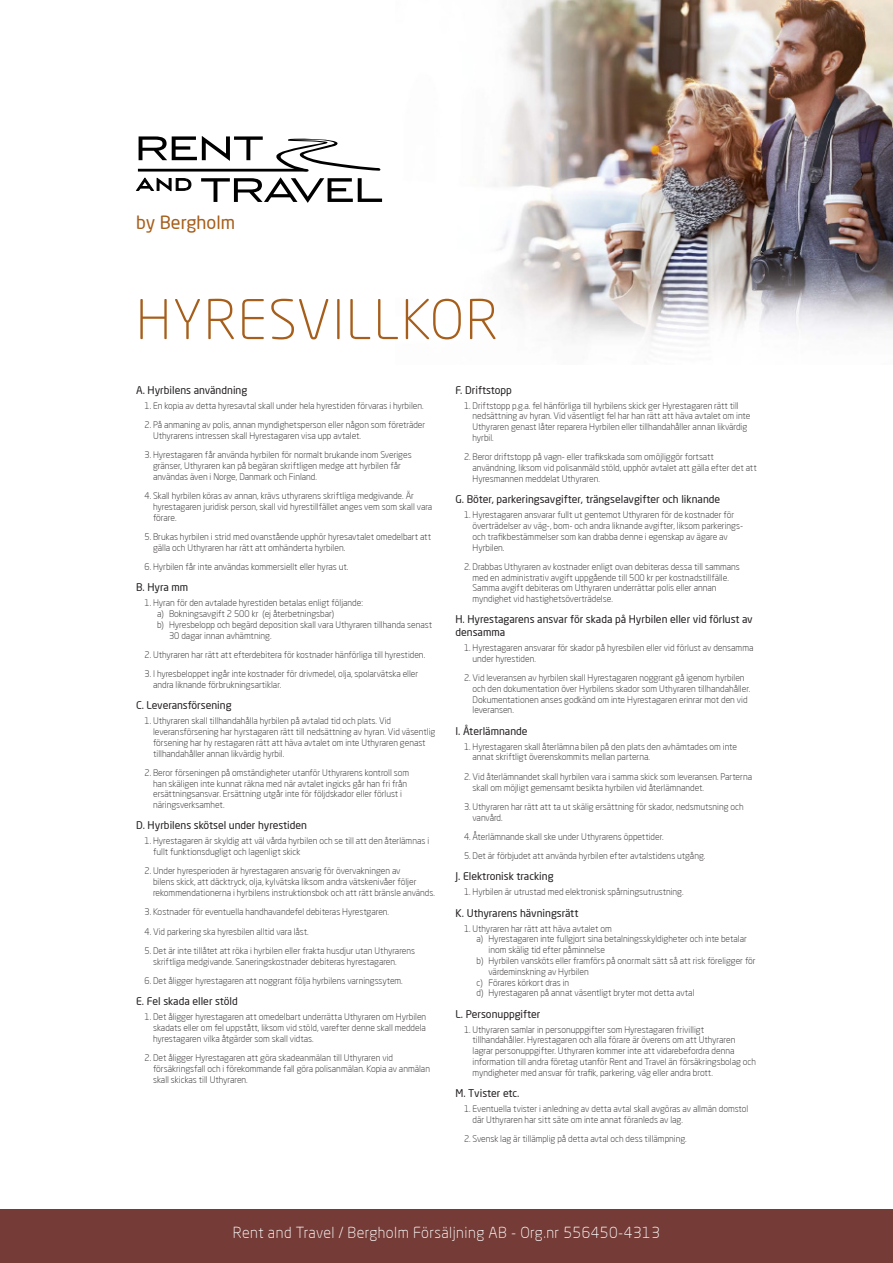
<style>
.page{position:relative;width:893px;height:1263px;background:#fff}
.page>*{position:absolute;margin:0;border:0;box-sizing:border-box;transform-origin:0 0}
.t1{font:300 54px "Neo Sans Pro";letter-spacing:.03em;color:#a65e1a}
.t2{font:18px "Neo Sans Pro";color:#a65e1a}
.t3{font:300 15px "Neo Sans Pro";letter-spacing:.03em;color:#fff}
.t4{font:10.5px/12.6px "Neo Sans Pro";color:#231f20}
.t5{font:300 9px/10.8px "Neo Sans Pro";color:#231f20}
</style>
<div class="page">
<img style="left:493px;top:0;width:400px;height:342px">
<svg style="left:135px;top:136px;width:247px;height:67px"></svg>
<div style="left:0;top:1210px;width:893px;height:53px;background:#753b36"></div>
<p class="t2" style="left:136px;top:211px;width:101px">by Bergholm</p>
<p class="t1" style="left:136px;top:286px;width:363px">HYRESVILLKOR</p>
<p class="t4" style="left:136px;top:383px;width:113px">A. Hyrbilens användning</p>
<p class="t5" style="left:145px;top:400px;width:281px">1. En kopia av detta hyresavtal skall under hela hyrestiden förvaras i hyrbilen.</p>
<p class="t5" style="left:153px;top:419px;width:274px;text-indent:-9px">2. På anmaning av polis, annan myndighetsperson eller någon som företräder<br>Uthyrarens intressen skall Hyrestagaren visa upp avtalet.</p>
<p class="t5" style="left:153px;top:449px;width:260px;text-indent:-9px">3. Hyrestagaren får använda hyrbilen för normalt brukande inom Sveriges gränser, Uthyraren kan på begäran skriftligen medge att hyrbilen får användas även i Norge, Danmark och Finland.</p>
<p class="t5" style="left:153px;top:490px;width:281px;text-indent:-9px">4. Skall hyrbilen köras av annan, krävs uthyrarens skriftliga medgivande. Är hyrestagaren juridisk person, skall vid hyrestillfället anges vem som skall vara förare.</p>
<p class="t5" style="left:153px;top:531px;width:280px;text-indent:-9px">5. Brukas hyrbilen i strid med ovanstående upphör hyresavtalet omedelbart att gälla och Uthyraren har rätt att omhänderta hyrbilen.</p>
<p class="t5" style="left:145px;top:561px;width:205px">6. Hyrbilen får inte användas kommersiellt eller hyras ut.</p>
<p class="t4" style="left:136px;top:581px;width:54px">B. Hyra mm</p>
<p class="t5" style="left:145px;top:597px;width:220px">1. Hyran för den avtalade hyrestiden betalas enligt följande:</p>
<p class="t5" style="left:157px;top:608px;width:179px">a) Bokningsavgift 2 500 kr (ej återbetningsbar)</p>
<p class="t5" style="left:157px;top:619px;width:277px">b) Hyresbelopp och begärd deposition skall vara Uthyraren tillhanda senast</p>
<p class="t5" style="left:169px;top:630px;width:104px">30 dagar innan avhämtning.</p>
<p class="t5" style="left:145px;top:649px;width:282px">2. Uthyraren har rätt att efterdebitera för kostnader hänförliga till hyrestiden.</p>
<p class="t5" style="left:153px;top:668px;width:267px;text-indent:-9px">3. I hyresbeloppet ingår inte kostnader för drivmedel, olja, spolarvätska eller andra liknande förbrukningsartiklar.</p>
<p class="t4" style="left:136px;top:699px;width:97px">C. Leveransförsening</p>
<p class="t5" style="left:153px;top:715px;width:284px;text-indent:-9px">1. Uthyraren skall tillhandahålla hyrbilen på avtalad tid och plats. Vid leveransförsening har hyrstagaren rätt till nedsättning av hyran. Vid väsentlig försening har hy restagaren rätt att häva avtalet om inte Uthyraren genast tillhandahåller annan likvärdig hyrbil.</p>
<p class="t5" style="left:153px;top:767px;width:258px;text-indent:-9px">2. Beror förseningen på omständigheter utanför Uthyrarens kontroll som han skäligen inte kunnat räkna med när avtalet ingicks går han fri från ersättningsansvar. Ersättning utgår inte för följdskador eller förlust i näringsverksamhet.</p>
<p class="t4" style="left:136px;top:819px;width:173px">D. Hyrbilens skötsel under hyrestiden</p>
<p class="t5" style="left:153px;top:835px;width:278px;text-indent:-9px">1. Hyrestagaren är skyldig att väl vårda hyrbilen och se till att den återlämnas i fullt funktionsdugligt och lagenligt skick</p>
<p class="t5" style="left:153px;top:866px;width:283px;text-indent:-9px">2. Under hyresperioden är hyrestagaren ansvarig för övervakningen av<br>bilens skick, att däcktryck, olja, kylvätska liksom andra vätskenivåer följer rekommendationerna i hyrbilens instruktionsbok och att rätt bränsle används.</p>
<p class="t5" style="left:145px;top:906px;width:246px">3. Kostnader för eventuella handhavandefel debiteras Hyrestgaren.</p>
<p class="t5" style="left:145px;top:926px;width:166px">4. Vid parkering ska hyresbilen alltid vara låst.</p>
<p class="t5" style="left:153px;top:945px;width:264px;text-indent:-9px">5. Det är inte tillåtet att röka i hyrbilen eller frakta husdjur utan Uthyrarens skriftliga medgivande. Saneringskostnader debiteras hyrestagaren.</p>
<p class="t5" style="left:145px;top:975px;width:260px">6. Det åligger hyrestagaren att noggrant följa hyrbilens varningssytem.</p>
<p class="t4" style="left:136px;top:995px;width:103px">E. Fel skada eller stöld</p>
<p class="t5" style="left:153px;top:1011px;width:275px;text-align:justify;text-indent:-9px">1. Det åligger hyrestagaren att omedelbart underrätta Uthyraren om Hyrbilen skadats eller om fel uppstått, liksom vid stöld, varefter denne skall meddela hyrestagaren vilka åtgärder som skall vidtas.</p>
<p class="t5" style="left:153px;top:1052px;width:278px;text-indent:-9px">2. Det åligger Hyrestagaren att göra skadeanmälan till Uthyraren vid försäkringsfall och i förekommande fall göra polisanmälan. Kopia av anmälan skall skickas till Uthyraren.</p>
<p class="t4" style="left:455px;top:383px;width:58px">F. Driftstopp</p>
<p class="t5" style="left:472px;top:400px;width:279px;text-indent:-9px">1. Driftstopp p.g.a. fel hänförliga till hyrbilens skick ger Hyrestagaren rätt till nedsättning av hyran. Vid väsentligt fel har han rätt att häva avtalet om inte Uthyraren genast låter reparera Hyrbilen eller tillhandahåller annan likvärdig hyrbil.</p>
<p class="t5" style="left:472px;top:451px;width:286px;text-indent:-9px">2. Beror driftstopp på vagn- eller trafikskada som omöjliggör fortsatt användning, liksom vid polisanmäld stöld, upphör avtalet att gälla efter det att<br>Hyresmannen meddelat Uthyraren.</p>
<p class="t4" style="left:455px;top:493px;width:266px">G. Böter, parkeringsavgifter, trängselavgifter och liknande</p>
<p class="t5" style="left:472px;top:509px;width:272px;text-indent:-9px">1. Hyrestagaren ansvarar fullt ut gentemot Uthyraren för de kostnader för överträdelser av väg-, bom- och andra liknande avgifter, liksom parkerings&shy;och trafikbestämmelser som kan drabba denne i egenskap av ägare av Hyrbilen.</p>
<p class="t5" style="left:472px;top:561px;width:269px;text-indent:-9px">2. Drabbas Uthyraren av kostnader enligt ovan debiteras dessa till sammans med en administrativ avgift uppgående till 500 kr per kostnadstillfälle.<br>Samma avgift debiteras om Uthyraren underrättar polis eller annan myndighet vid hastighetsöverträdelse.</p>
<p class="t4" style="left:455px;top:613px;width:299px">H. Hyrestagarens ansvar för skada på Hyrbilen eller vid förlust av densamma</p>
<p class="t5" style="left:472px;top:642px;width:282px;text-indent:-9px">1. Hyrestagaren ansvarar för skador på hyresbilen eller vid förlust av densamma under hyrestiden.</p>
<p class="t5" style="left:472px;top:672px;width:279px;text-indent:-9px">2. Vid leveransen av hyrbilen skall Hyrestagaren noggrant gå igenom hyrbilen och den dokumentation över Hyrbilens skador som Uthyraren tillhandahåller.<br>Dokumentationen anses godkänd om inte Hyrestagaren erinrar mot den vid leveransen.</p>
<p class="t4" style="left:455px;top:724px;width:74px">I. Återlämnande</p>
<p class="t5" style="left:472px;top:741px;width:266px;text-indent:-9px">1. Hyrestagaren skall återlämna bilen på den plats den avhämtades om inte annat skriftligt överenskommits mellan parterna.</p>
<p class="t5" style="left:472px;top:771px;width:281px;text-indent:-9px">2. Vid återlämnandet skall hyrbilen vara i samma skick som leveransen. Parterna skall om möjligt gemensamt besikta hyrbilen vid återlämnandet.</p>
<p class="t5" style="left:472px;top:801px;width:273px;text-indent:-9px">3. Uthyraren har rätt att ta ut skälig ersättning för skador, nedsmutsning och vanvård.</p>
<p class="t5" style="left:464px;top:831px;width:201px">4. Återlämnande skall ske under Uthyrarens öppettider.</p>
<p class="t5" style="left:464px;top:850px;width:243px">5. Det är förbjudet att använda hyrbilen efter avtalstidens utgång.</p>
<p class="t4" style="left:455px;top:870px;width:100px">J. Elektronisk tracking</p>
<p class="t5" style="left:464px;top:886px;width:221px">1. Hyrbilen är utrustad med elektronisk spårningsutrustning.</p>
<p class="t4" style="left:455px;top:906px;width:124px">K. Uthyrarens hävningsrätt</p>
<p class="t5" style="left:464px;top:923px;width:149px">1. Uthyraren har rätt att häva avtalet om</p>
<p class="t5" style="left:476px;top:933px;width:272px">a) Hyrestagaren inte fullgjort sina betalningsskyldigheter och inte betalar</p>
<p class="t5" style="left:488px;top:944px;width:118px">inom skälig tid efter påminnelse</p>
<p class="t5" style="left:476px;top:955px;width:281px">b) Hyrbilen vansköts eller framförs på onormalt sätt så att risk föreligger för</p>
<p class="t5" style="left:488px;top:966px;width:102px">värdeminskning av Hyrbilen</p>
<p class="t5" style="left:476px;top:977px;width:94px">c) Förares körkort dras in</p>
<p class="t5" style="left:476px;top:987px;width:220px">d) Hyrestagaren på annat väsentligt bryter mot detta avtal</p>
<p class="t4" style="left:455px;top:1007px;width:87px">L. Personuppgifter</p>
<p class="t5" style="left:472px;top:1024px;width:285px;text-indent:-9px">1. Uthyraren samlar in personuppgifter som Hyrestagaren frivilligt tillhandahåller. Hyrestagaren och alla förare är överens om att Uthyraren lagrar personuppgifter. Uthyraren kommer inte att vidarebefordra denna information till andra företag utanför Rent and Travel än försäkringsbolag och myndigheter med ansvar för trafik, parkering, väg eller andra brott.</p>
<p class="t4" style="left:455px;top:1086px;width:65px">M. Tvister etc.</p>
<p class="t5" style="left:472px;top:1103px;width:277px;text-indent:-9px">1. Eventuella tvister i anledning av detta avtal skall avgöras av allmän domstol där Uthyraren har sitt säte om inte annat föranleds av lag.</p>
<p class="t5" style="left:464px;top:1133px;width:224px">2. Svensk lag är tillämplig på detta avtal och dess tillämpning.</p>
<p class="t3" style="left:233px;top:1223px;width:429px">Rent and Travel / Bergholm Försäljning AB - Org.nr 556450-4313</p>
</div>
